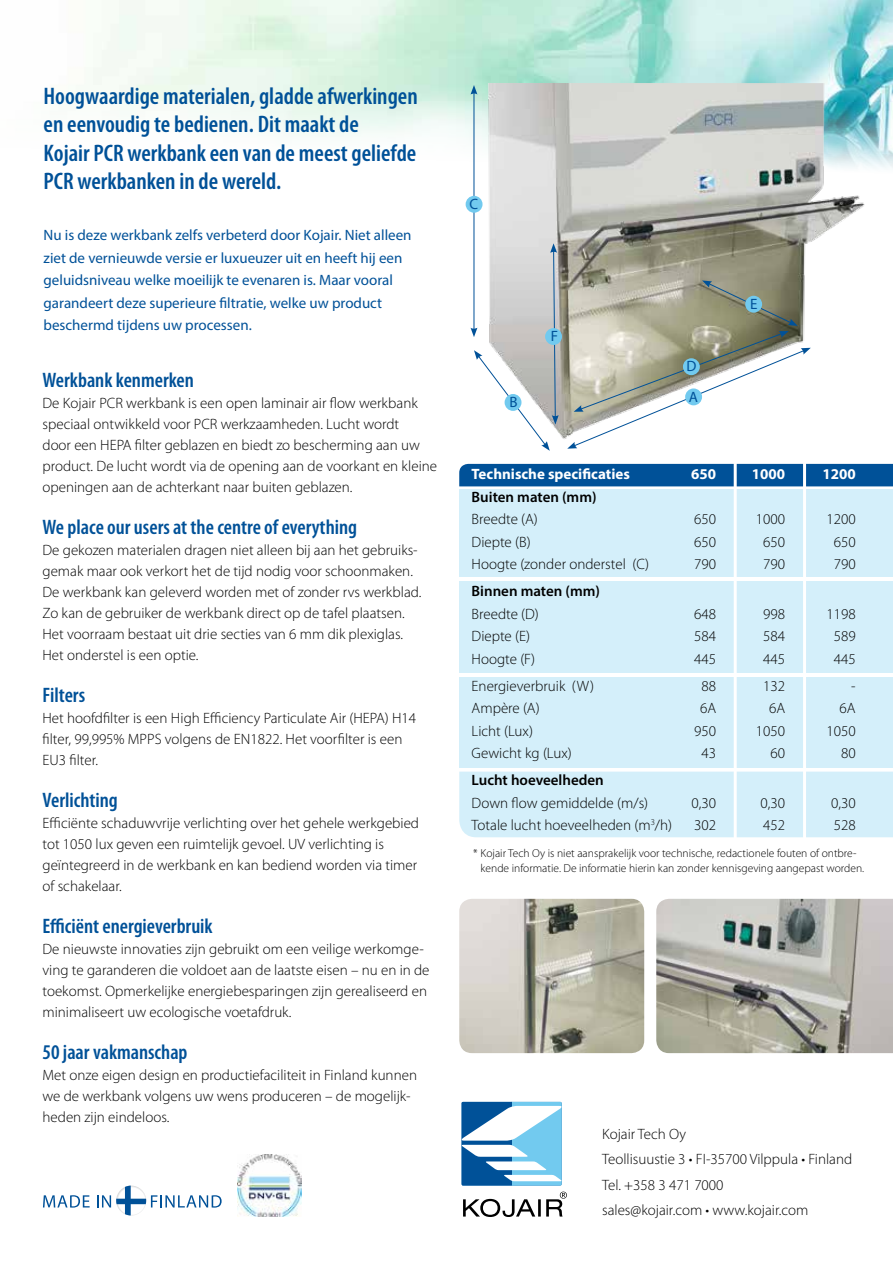
<style>
.page{position:relative;width:893px;height:1263px;background:#fff}
.page>*{position:absolute;margin:0;border:0;box-sizing:border-box;transform-origin:0 0}
.t1{font:600 condensed 24px/28.5px "Myriad Pro";color:#005198}
.t2{font:600 condensed 21px "Myriad Pro";color:#005198}
.t3{font:300 15px/21px "Myriad Pro";color:#000}
.t4{font:15px/22.5px "Myriad Pro";color:#005198}
.t5{font:600 15px "Myriad Pro";color:#000}
.t6{font:700 15px "Myriad Pro";color:#fff}
.t7{font:300 11.55px/15px "Myriad Pro";color:#000}
</style>
<div class="page">
<img style="left:76px;top:0;width:817px;height:101px">
<img style="left:459px;top:899px;width:185px;height:154px">
<img style="left:656px;top:899px;width:237px;height:154px">
<div style="left:459px;top:464px;width:434px;height:22px;background:#005198"></div>
<div style="left:459px;top:489px;width:434px;height:88px;background:#d4effa"></div>
<div style="left:459px;top:581px;width:434px;height:91px;background:#d4effa"></div>
<div style="left:459px;top:677px;width:434px;height:90px;background:#d4effa"></div>
<div style="left:459px;top:772px;width:434px;height:65px;background:#d4effa"></div>
<hr style="left:803px;top:454px;width:3px;height:424px;background:#fff">
<hr style="left:734px;top:454px;width:3px;height:424px;background:#fff">
<div style="left:511px;top:1102px;width:51px;height:83px;background:linear-gradient(to right,#72caef,#72caef)"></div>
<div style="left:462px;top:1102px;width:50px;height:83px;background:#005198"></div>
<svg style="left:463px;top:1191px;width:104px;height:26px"></svg>
<svg style="left:461px;top:1106px;width:101px;height:75px"></svg>
<img style="left:237px;top:1155px;width:64px;height:61px">
<svg style="left:43px;top:1195px;width:47px;height:12px"></svg>
<svg style="left:97px;top:1185px;width:125px;height:30px"></svg>
<img style="left:418px;top:84px;width:475px;height:355px">
<hr style="left:474px;top:92px;width:1px;height:238px;background:#005198">
<svg style="left:470px;top:85px;width:7px;height:10px"></svg>
<div style="left:466px;top:196px;width:16px;height:17px;background:#72caef;border-radius:50%"></div>
<svg style="left:567px;top:280px;width:244px;height:169px"></svg>
<div style="left:745px;top:296px;width:17px;height:17px;background:#72caef;border-radius:50%"></div>
<svg style="left:470px;top:243px;width:89px;height:208px"></svg>
<div style="left:545px;top:328px;width:17px;height:17px;background:#72caef;border-radius:50%"></div>
<h1 class="t1" style="left:44px;top:81px;width:376px">Hoogwaardige materialen, gladde afwerkingen en eenvoudig te bedienen. Dit maakt de<br>Kojair PCR werkbank een van de meest geliefde PCR werkbanken in de wereld.</h1>
<p class="t4" style="left:44px;top:224px;width:370px">Nu is deze werkbank zelfs verbeterd door Kojair. Niet alleen ziet de vernieuwde versie er luxueuzer uit en heeft hij een geluidsniveau welke moeilijk te evenaren is. Maar vooral garandeert deze superieure filtratie, welke uw product beschermd tijdens uw processen.</p>
<h2 class="t2" style="left:43px;top:367px;width:153px">Werkbank kenmerken</h2>
<p class="t3" style="left:43px;top:392px;width:396px">De Kojair PCR werkbank is een open laminair air flow werkbank speciaal ontwikkeld voor PCR werkzaamheden. Lucht wordt<br>door een HEPA filter geblazen en biedt zo bescherming aan uw product. De lucht wordt via de opening aan de voorkant en kleine openingen aan de achterkant naar buiten geblazen.</p>
<h2 class="t2" style="left:43px;top:514px;width:316px">We place our users at the centre of everything</h2>
<p class="t3" style="left:43px;top:539px;width:380px">De gekozen materialen dragen niet alleen bij aan het gebruiks&shy;gemak maar ook verkort het de tijd nodig voor schoonmaken.<br>De werkbank kan geleverd worden met of zonder rvs werkblad.<br>Zo kan de gebruiker de werkbank direct op de tafel plaatsen.<br>Het voorraam bestaat uit drie secties van 6 mm dik plexiglas.<br>Het onderstel is een optie.</p>
<h2 class="t2" style="left:43px;top:682px;width:44px">Filters</h2>
<p class="t3" style="left:43px;top:707px;width:375px">Het hoofdfilter is een High Efficiency Particulate Air (HEPA) H14 filter, 99,995% MPPS volgens de EN1822. Het voorfilter is een<br>EU3 filter.</p>
<h2 class="t2" style="left:43px;top:787px;width:77px">Verlichting</h2>
<p class="t3" style="left:43px;top:812px;width:378px">Efficiënte schaduwvrije verlichting over het gehele werkgebied tot 1050 lux geven een ruimtelijk gevoel. UV verlichting is geïntegreerd in de werkbank en kan bediend worden via timer of schakelaar.</p>
<h2 class="t2" style="left:43px;top:913px;width:172px">Efficiënt energieverbruik</h2>
<p class="t3" style="left:43px;top:938px;width:389px">De nieuwste innovaties zijn gebruikt om een veilige werkomge&shy;ving te garanderen die voldoet aan de laatste eisen – nu en in de toekomst. Opmerkelijke energiebesparingen zijn gerealiseerd en minimaliseert uw ecologische voetafdruk.</p>
<h2 class="t2" style="left:43px;top:1039px;width:147px">50 jaar vakmanschap</h2>
<p class="t3" style="left:43px;top:1064px;width:376px">Met onze eigen design en productiefaciliteit in Finland kunnen we de werkbank volgens uw wens produceren – de mogelijk&shy;heden zijn eindeloos.</p>
<p class="t4" style="left:469px;top:192px;width:10px">C</p>
<p class="t4" style="left:509px;top:391px;width:10px">B</p>
<p class="t4" style="left:551px;top:325px;width:9px">F</p>
<p class="t4" style="left:687px;top:355px;width:11px">D</p>
<p class="t4" style="left:689px;top:385px;width:11px">A</p>
<p class="t4" style="left:750px;top:292px;width:9px">E</p>
<p class="t6" style="left:472px;top:464px;width:160px">Technische specificaties</p>
<p class="t6" style="left:691px;top:464px;width:26px">650</p>
<p class="t6" style="left:752px;top:464px;width:35px">1000</p>
<p class="t6" style="left:822px;top:464px;width:35px">1200</p>
<p class="t5" style="left:472px;top:487px;width:126px">Buiten maten (mm)</p>
<p class="t3" style="left:472px;top:509px;width:68px">Breedte (A)</p>
<p class="t3" style="left:694px;top:509px;width:23px">650</p>
<p class="t3" style="left:756px;top:509px;width:31px">1000</p>
<p class="t3" style="left:826px;top:509px;width:31px">1200</p>
<p class="t3" style="left:472px;top:531px;width:61px">Diepte (B)</p>
<p class="t3" style="left:694px;top:531px;width:23px">650</p>
<p class="t3" style="left:763px;top:531px;width:23px">650</p>
<p class="t3" style="left:834px;top:531px;width:23px">650</p>
<p class="t3" style="left:472px;top:554px;width:179px">Hoogte (zonder onderstel (C)</p>
<p class="t3" style="left:694px;top:554px;width:23px">790</p>
<p class="t3" style="left:763px;top:554px;width:23px">790</p>
<p class="t3" style="left:834px;top:554px;width:23px">790</p>
<p class="t5" style="left:472px;top:582px;width:130px">Binnen maten (mm)</p>
<p class="t3" style="left:472px;top:603px;width:69px">Breedte (D)</p>
<p class="t3" style="left:694px;top:603px;width:23px">648</p>
<p class="t3" style="left:763px;top:603px;width:23px">998</p>
<p class="t3" style="left:826px;top:603px;width:31px">1198</p>
<p class="t3" style="left:472px;top:626px;width:60px">Diepte (E)</p>
<p class="t3" style="left:694px;top:626px;width:23px">584</p>
<p class="t3" style="left:763px;top:626px;width:23px">584</p>
<p class="t3" style="left:834px;top:626px;width:23px">589</p>
<p class="t3" style="left:472px;top:648px;width:65px">Hoogte (F)</p>
<p class="t3" style="left:694px;top:648px;width:23px">445</p>
<p class="t3" style="left:763px;top:648px;width:23px">445</p>
<p class="t3" style="left:834px;top:648px;width:23px">445</p>
<p class="t3" style="left:472px;top:675px;width:124px">Energieverbruik (W)</p>
<p class="t3" style="left:701px;top:675px;width:16px">88</p>
<p class="t3" style="left:763px;top:675px;width:23px">132</p>
<p class="t3" style="left:851px;top:675px;width:6px">-</p>
<p class="t3" style="left:472px;top:698px;width:70px">Ampère (A)</p>
<p class="t3" style="left:700px;top:698px;width:18px">6A</p>
<p class="t3" style="left:769px;top:698px;width:18px">6A</p>
<p class="t3" style="left:840px;top:698px;width:18px">6A</p>
<p class="t3" style="left:472px;top:720px;width:63px">Licht (Lux)</p>
<p class="t3" style="left:694px;top:720px;width:23px">950</p>
<p class="t3" style="left:756px;top:720px;width:31px">1050</p>
<p class="t3" style="left:826px;top:720px;width:31px">1050</p>
<p class="t3" style="left:472px;top:743px;width:102px">Gewicht kg (Lux)</p>
<p class="t3" style="left:701px;top:743px;width:16px">43</p>
<p class="t3" style="left:770px;top:743px;width:16px">60</p>
<p class="t3" style="left:841px;top:743px;width:16px">80</p>
<p class="t5" style="left:472px;top:771px;width:134px">Lucht hoeveelheden</p>
<p class="t3" style="left:472px;top:792px;width:178px">Down flow gemiddelde (m/s)</p>
<p class="t3" style="left:692px;top:792px;width:26px">0,30</p>
<p class="t3" style="left:761px;top:792px;width:26px">0,30</p>
<p class="t3" style="left:831px;top:792px;width:26px">0,30</p>
<p class="t3" style="left:472px;top:815px;width:202px">Totale lucht hoeveelheden (m<sup>3</sup>/h)</p>
<p class="t3" style="left:694px;top:815px;width:23px">302</p>
<p class="t3" style="left:763px;top:815px;width:23px">452</p>
<p class="t3" style="left:834px;top:815px;width:23px">528</p>
<p class="t7" style="left:481px;top:845px;width:385px;text-indent:-7px">* Kojair Tech Oy is niet aansprakelijk voor technische, redactionele fouten of ontbre&shy;kende informatie. De informatie hierin kan zonder kennisgeving aangepast worden.</p>
<p class="t3" style="left:602px;top:1121px;width:252px;line-height:25.5px">Kojair Tech Oy<br>Teollisuustie 3 • FI-35700 Vilppula • Finland<br>Tel. +358 3 471 7000<br>sales@kojair.com • www.kojair.com</p>
</div>
